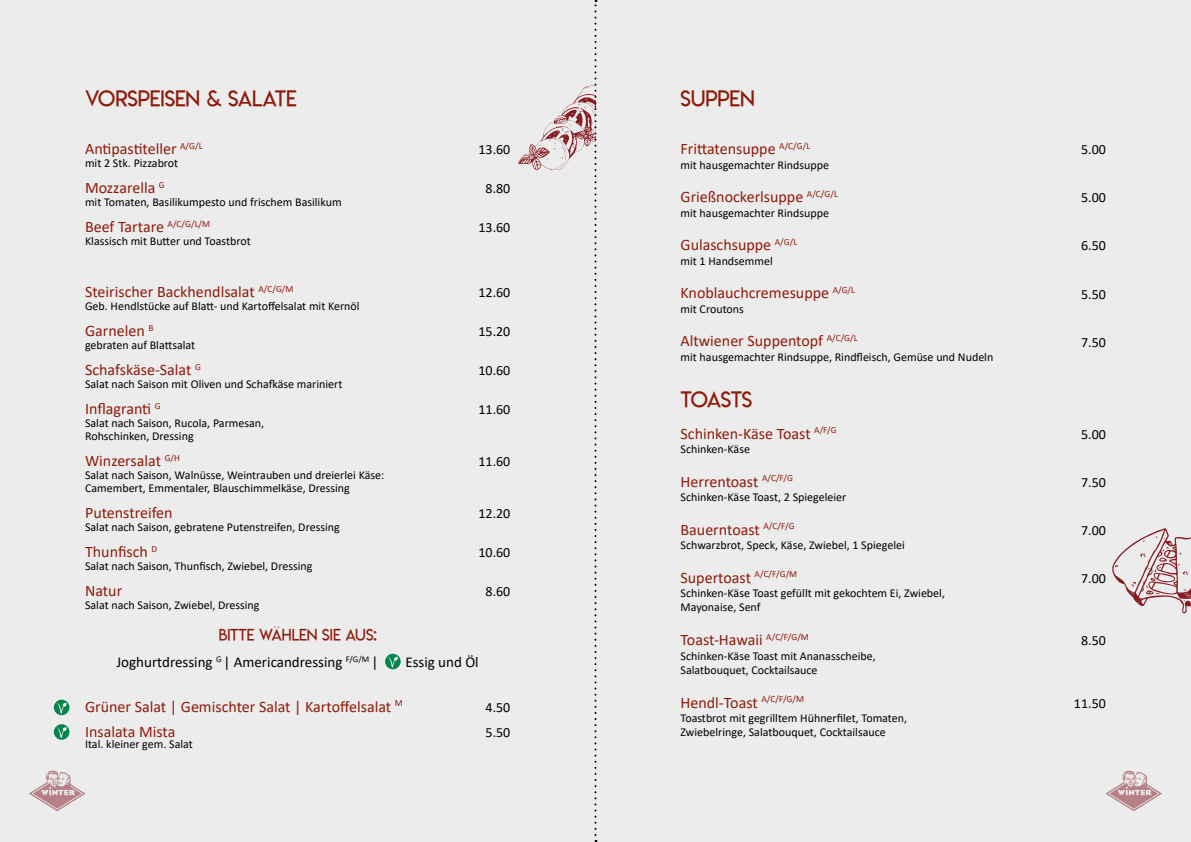
<style>
.page{position:relative;width:1191px;height:842px;background:#ececec}
.page>*{position:absolute;margin:0;border:0;box-sizing:border-box;transform-origin:0 0}
.t1{font:22px "Lemon Milklight";letter-spacing:-.015em;color:#8d1b0b}
.t2{font:16px/25px "Calibri";color:#8d1b0b}
.t3{font:16px "Lemon Milklight";letter-spacing:-.005em;color:#8d1b0b}
.t4{font:15px "Calibri";color:#000}
.t5{font:14px/25px "Calibri";color:#000}
.t6{font:12px/14.4px "Calibri";color:#000}
</style>
<div class="page">
<svg style="left:29px;top:771px;width:57px;height:40px"></svg>
<svg style="left:1105px;top:771px;width:57px;height:40px"></svg>
<div style="left:54px;top:700px;width:15px;height:15px;background:#04854b;border-radius:50%"></div>
<svg style="left:57px;top:703px;width:10px;height:10px"></svg>
<svg style="left:54px;top:724px;width:15px;height:16px"></svg>
<svg style="left:57px;top:727px;width:10px;height:11px"></svg>
<svg style="left:385px;top:654px;width:16px;height:15px"></svg>
<svg style="left:388px;top:657px;width:10px;height:10px"></svg>
<svg style="left:518px;top:0;width:78px;height:842px"></svg>
<svg style="left:1112px;top:528px;width:79px;height:85px"></svg>
<h1 class="t1" style="left:85px;top:85px;width:213px">VORSPEISEN &amp; SALATE</h1>
<h2 class="t2" style="left:85px;top:136px;width:119px">Antipastiteller <sup>A/G/L</sup></h2>
<p class="t6" style="left:85px;top:156px;width:95px">mit 2 Stk. Pizzabrot</p>
<h2 class="t2" style="left:85px;top:175px;width:81px">Mozzarella <sup>G</sup></h2>
<p class="t6" style="left:85px;top:195px;width:258px">mit Tomaten, Basilikumpesto und frischem Basilikum</p>
<h2 class="t2" style="left:85px;top:214px;width:127px">Beef Tartare <sup>A/C/G/L/M</sup></h2>
<p class="t6" style="left:85px;top:234px;width:167px">Klassisch mit Butter und Toastbrot</p>
<h2 class="t2" style="left:85px;top:279px;width:210px">Steirischer Backhendlsalat <sup>A/C/G/M</sup></h2>
<p class="t6" style="left:85px;top:299px;width:276px">Geb. Hendlstücke auf Blatt- und Kartoffelsalat mit Kernöl</p>
<h2 class="t2" style="left:85px;top:318px;width:70px">Garnelen <sup>B</sup></h2>
<p class="t6" style="left:85px;top:338px;width:112px">gebraten auf Blattsalat</p>
<h2 class="t2" style="left:85px;top:357px;width:117px">Schafskäse-Salat <sup>G</sup></h2>
<p class="t6" style="left:85px;top:377px;width:259px">Salat nach Saison mit Oliven und Schafkäse mariniert</p>
<h2 class="t2" style="left:85px;top:396px;width:77px">Inflagranti <sup>G</sup></h2>
<p class="t6" style="left:85px;top:416px;width:181px;line-height:13px">Salat nach Saison, Rucola, Parmesan,<br>Rohschinken, Dressing</p>
<h2 class="t2" style="left:85px;top:448px;width:96px">Winzersalat <sup>G/H</sup></h2>
<p class="t6" style="left:85px;top:468px;width:301px;line-height:13px">Salat nach Saison, Walnüsse, Weintrauben und dreierlei Käse:<br>Camembert, Emmentaler, Blauschimmelkäse, Dressing</p>
<h2 class="t2" style="left:85px;top:500px;width:89px">Putenstreifen</h2>
<p class="t6" style="left:85px;top:520px;width:256px">Salat nach Saison, gebratene Putenstreifen, Dressing</p>
<h2 class="t2" style="left:85px;top:539px;width:74px">Thunfisch <sup>D</sup></h2>
<p class="t6" style="left:85px;top:559px;width:229px">Salat nach Saison, Thunfisch, Zwiebel, Dressing</p>
<h2 class="t2" style="left:85px;top:578px;width:39px">Natur</h2>
<p class="t6" style="left:85px;top:598px;width:176px">Salat nach Saison, Zwiebel, Dressing</p>
<h2 class="t3" style="left:219px;top:625px;width:160px">BITTE WÄHLEN SIE AUS:</h2>
<p class="t5" style="left:478px;top:136px;width:33px">13.60</p>
<p class="t5" style="left:485px;top:175px;width:26px">8.80</p>
<p class="t5" style="left:478px;top:214px;width:33px">13.60</p>
<p class="t5" style="left:478px;top:279px;width:33px">12.60</p>
<p class="t5" style="left:478px;top:318px;width:33px">15.20</p>
<p class="t5" style="left:478px;top:357px;width:33px">10.60</p>
<p class="t5" style="left:478px;top:396px;width:33px">11.60</p>
<p class="t5" style="left:478px;top:448px;width:33px">11.60</p>
<p class="t5" style="left:478px;top:500px;width:33px">12.20</p>
<p class="t5" style="left:478px;top:539px;width:33px">10.60</p>
<p class="t5" style="left:485px;top:578px;width:26px">8.60</p>
<p class="t4" style="left:116px;top:651px;width:263px">Joghurtdressing <sup>G</sup> | Americandressing <sup>F/G/M</sup> |</p>
<p class="t4" style="left:405px;top:651px;width:75px">Essig und Öl</p>
<h2 class="t2" style="left:85px;top:693px;width:319px">Grüner Salat | Gemischter Salat | Kartoffelsalat <sup>M<br></sup>Insalata Mista</h2>
<p class="t5" style="left:485px;top:694px;width:26px">4.50<br>5.50</p>
<p class="t6" style="left:85px;top:737px;width:109px">Ital. kleiner gem. Salat</p>
<h1 class="t1" style="left:680px;top:85px;width:76px">SUPPEN</h1>
<h2 class="t2" style="left:680px;top:136px;width:131px">Frittatensuppe <sup>A/C/G/L</sup></h2>
<p class="t6" style="left:680px;top:157px;width:150px">mit hausgemachter Rindsuppe</p>
<h2 class="t2" style="left:680px;top:184px;width:159px">Grießnockerlsuppe <sup>A/C/G/L</sup></h2>
<p class="t6" style="left:680px;top:205px;width:150px">mit hausgemachter Rindsuppe</p>
<h2 class="t2" style="left:680px;top:232px;width:118px">Gulaschsuppe <sup>A/G/L</sup></h2>
<p class="t6" style="left:680px;top:253px;width:94px">mit 1 Handsemmel</p>
<h2 class="t2" style="left:680px;top:280px;width:176px">Knoblauchcremesuppe <sup>A/G/L</sup></h2>
<p class="t6" style="left:680px;top:301px;width:65px">mit Croutons</p>
<h2 class="t2" style="left:680px;top:328px;width:179px">Altwiener Suppentopf <sup>A/C/G/L</sup></h2>
<p class="t6" style="left:680px;top:349px;width:314px">mit hausgemachter Rindsuppe, Rindfleisch, Gemüse und Nudeln</p>
<h1 class="t1" style="left:680px;top:386px;width:73px">TOASTS</h1>
<h2 class="t2" style="left:680px;top:420px;width:158px">Schinken-Käse Toast <sup>A/F/G</sup></h2>
<p class="t6" style="left:680px;top:442px;width:71px">Schinken-Käse</p>
<h2 class="t2" style="left:680px;top:468px;width:114px">Herrentoast <sup>A/C/F/G</sup></h2>
<p class="t6" style="left:680px;top:490px;width:167px">Schinken-Käse Toast, 2 Spiegeleier</p>
<h2 class="t2" style="left:680px;top:516px;width:115px">Bauerntoast <sup>A/C/F/G</sup></h2>
<p class="t6" style="left:680px;top:538px;width:226px">Schwarzbrot, Speck, Käse, Zwiebel, 1 Spiegelei</p>
<h2 class="t2" style="left:680px;top:564px;width:118px">Supertoast <sup>A/C/F/G/M</sup></h2>
<p class="t6" style="left:680px;top:586px;width:266px">Schinken-Käse Toast gefüllt mit gekochtem Ei, Zwiebel,<br>Mayonaise, Senf</p>
<h2 class="t2" style="left:680px;top:627px;width:130px">Toast-Hawaii <sup>A/C/F/G/M</sup></h2>
<p class="t6" style="left:680px;top:648px;width:197px">Schinken-Käse Toast mit Ananasscheibe,<br>Salatbouquet, Cocktailsauce</p>
<h2 class="t2" style="left:680px;top:689px;width:125px">Hendl-Toast <sup>A/C/F/G/M</sup></h2>
<p class="t6" style="left:680px;top:710px;width:228px">Toastbrot mit gegrilltem Hühnerfilet, Tomaten,<br>Zwiebelringe, Salatbouquet, Cocktailsauce</p>
<p class="t5" style="left:1081px;top:137px;width:26px">5.00</p>
<p class="t5" style="left:1081px;top:185px;width:26px">5.00</p>
<p class="t5" style="left:1081px;top:233px;width:26px">6.50</p>
<p class="t5" style="left:1081px;top:281px;width:26px">5.50</p>
<p class="t5" style="left:1081px;top:329px;width:26px">7.50</p>
<p class="t5" style="left:1081px;top:421px;width:26px">5.00</p>
<p class="t5" style="left:1081px;top:469px;width:26px">7.50</p>
<p class="t5" style="left:1081px;top:517px;width:26px">7.00</p>
<p class="t5" style="left:1081px;top:565px;width:26px">7.00</p>
<p class="t5" style="left:1081px;top:628px;width:26px">8.50</p>
<p class="t5" style="left:1074px;top:690px;width:33px">11.50</p>
</div>
